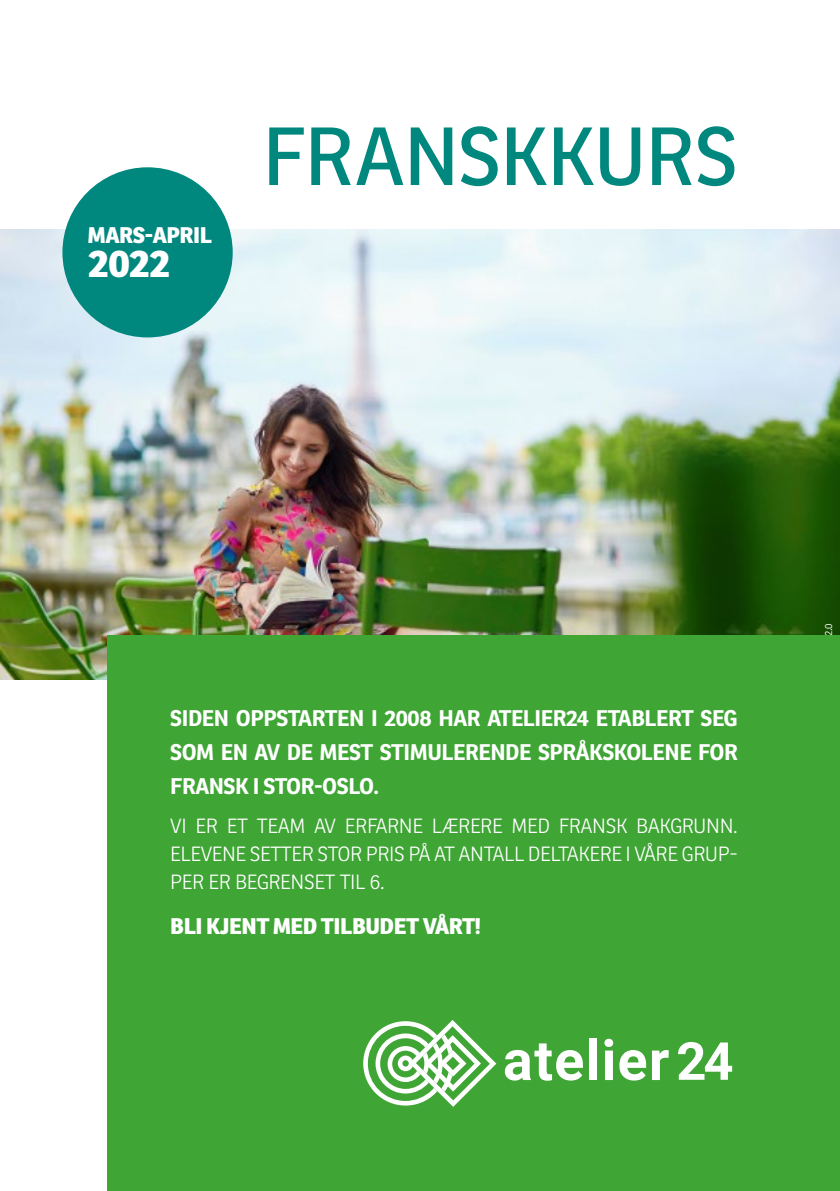
<style>
.page{position:relative;width:840px;height:1191px;background:#fff}
.page>*{position:absolute;margin:0;border:0;box-sizing:border-box;transform-origin:0 0}
.t1{font:80px "Ronnia";letter-spacing:-.01em;color:#00877e}
.t2{font:800 38px "Ronnia";color:#fff}
.t3{font:700 22px/34px "Ronnia";letter-spacing:-.02em;color:#fff;text-align:justify}
.t4{font:800 22px "Ronnia";letter-spacing:-.02em;color:#fff}
.t5{font:300 20px/28px "Ronnia";letter-spacing:-.02em;color:#fff;text-align:justify}
</style>
<div class="page">
<img style="left:0;top:230px;width:839px;height:449px">
<div style="left:108px;top:635px;width:731px;height:556px;background:#3fa535"></div>
<svg style="left:504px;top:1043px;width:78px;height:37px"></svg>
<div style="left:588px;top:1038px;width:8px;height:42px;background:#fff"></div>
<svg style="left:604px;top:1038px;width:9px;height:42px"></svg>
<svg style="left:619px;top:1050px;width:26px;height:30px"></svg>
<svg style="left:652px;top:1050px;width:16px;height:30px"></svg>
<svg style="left:678px;top:1042px;width:53px;height:37px"></svg>
<svg style="left:363px;top:1020px;width:133px;height:86px"></svg>
<div style="left:62px;top:167px;width:170px;height:170px;background:#00877e;border-radius:50%"></div>
<p class="t4" style="left:88px;top:220px;width:125px">MARS-APRIL</p>
<h2 class="t2" style="left:88px;top:238px;width:84px">2022</h2>
<h1 class="t1" style="left:262px;top:107px;width:477px">FRANSKKURS</h1>
<p class="t3" style="left:170px;top:700px;width:568px">SIDEN OPPSTARTEN I 2008 HAR ATELIER24 ETABLERT SEG SOM EN AV DE MEST STIMULERENDE SPRÅKSKOLENE FOR FRANSK I STOR-OSLO.</p>
<p class="t5" style="left:170px;top:811px;width:568px">VI ER ET TEAM AV ERFARNE LÆRERE MED FRANSK BAKGRUNN.<br>ELEVENE SETTER STOR PRIS PÅ AT ANTALL DELTAKERE I VÅRE GRUP-PER ER BEGRENSET TIL 6.</p>
<p class="t4" style="left:170px;top:912px;width:312px">BLI KJENT MED TILBUDET VÅRT!</p>
</div>
